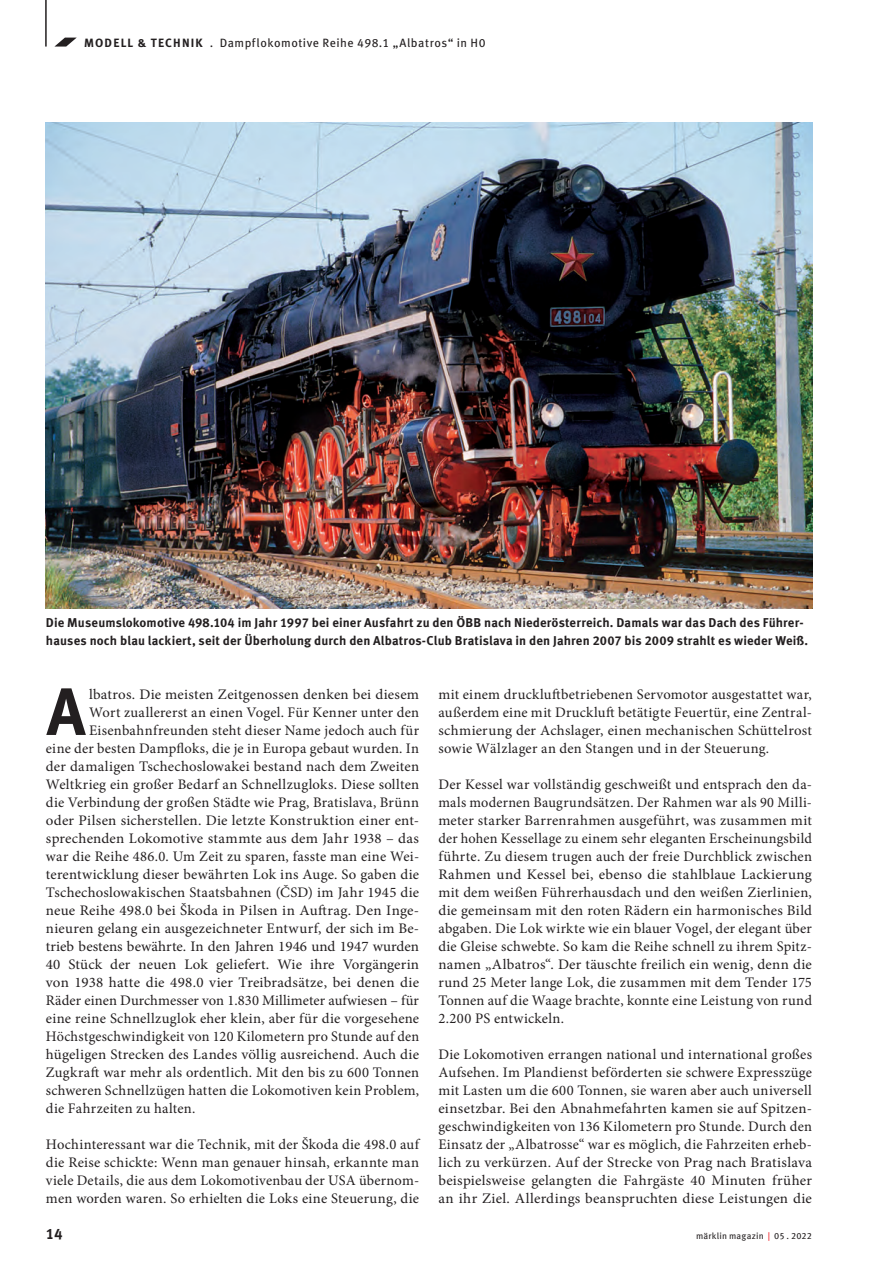
<style>
.page{position:relative;width:892px;height:1262px;background:#fff}
.page>*{position:absolute;margin:0;border:0;box-sizing:border-box;transform-origin:0 0}
.t1{font:700 66.75px "Meta OT";color:#231f20}
.t2{font:700 15px "Meta OT";color:#231f20}
.t3{font:14.55px/18px "Minion Pro";letter-spacing:.015em;color:#231f20;text-align:justify}
.t4{font:700 12.75px/18px "Meta OT";letter-spacing:.01em;color:#231f20}
.t5{font:12px "Meta OT";letter-spacing:.04em;color:#231f20}
.t6{font:9px "Meta OT";letter-spacing:.02em;color:#231f20}
.s1{font-weight:700}
.s2{color:#ee1d23}
</style>
<div class="page">
<hr style="left:45px;top:0;width:2px;height:47px;background:#231f20">
<svg style="left:54px;top:38px;width:22px;height:9px"></svg>
<img style="left:46px;top:122px;width:765px;height:486px">
<p class="t5" style="left:84px;top:35px;width:403px"><span class="s1">MODELL &amp; TECHNIK</span> . Dampflokomotive Reihe 498.1 „Albatros“ in H0</p>
<p class="t4" style="left:46px;top:613px;width:763px">Die Museumslokomotive 498.104 im Jahr 1997 bei einer Ausfahrt zu den ÖBB nach Niederösterreich. Damals war das Dach des Führer&shy;hauses noch blau lackiert, seit der Überholung durch den Albatros-Club Bratislava in den Jahren 2007 bis 2009 strahlt es wieder Weiß.</p>
<h1 class="t1" style="left:46px;top:669px;width:41px">A</h1>
<p class="t3" style="left:89px;top:685px;width:331px">lbatros. Die meisten Zeitgenossen denken bei diesem</p>
<p class="t3" style="left:89px;top:703px;width:331px">Wort zuallererst an einen Vogel. Für Kenner unter den</p>
<p class="t3" style="left:89px;top:721px;width:331px">Eisenbahnfreunden steht dieser Name jedoch auch für</p>
<p class="t3" style="left:46px;top:739px;width:374px">eine der besten Dampfloks, die je in Europa gebaut wurden. In</p>
<p class="t3" style="left:46px;top:757px;width:374px">der damaligen Tschechoslowakei bestand nach dem Zweiten</p>
<p class="t3" style="left:46px;top:775px;width:374px">Weltkrieg ein großer Bedarf an Schnellzugloks. Diese sollten</p>
<p class="t3" style="left:46px;top:793px;width:374px">die Verbindung der großen Städte wie Prag, Bratislava, Brünn</p>
<p class="t3" style="left:46px;top:811px;width:374px">oder Pilsen sicherstellen. Die letzte Konstruktion einer ent-</p>
<p class="t3" style="left:46px;top:829px;width:374px">sprechenden Lokomotive stammte aus dem Jahr 1938 – das</p>
<p class="t3" style="left:46px;top:847px;width:374px">war die Reihe 486.0. Um Zeit zu sparen, fasste man eine Wei-</p>
<p class="t3" style="left:46px;top:865px;width:374px">terentwicklung dieser bewährten Lok ins Auge. So gaben die</p>
<p class="t3" style="left:46px;top:883px;width:374px">Tschechoslowakischen Staatsbahnen (ČSD) im Jahr 1945 die</p>
<p class="t3" style="left:46px;top:901px;width:374px">neue Reihe 498.0 bei Škoda in Pilsen in Auftrag. Den Inge-</p>
<p class="t3" style="left:46px;top:919px;width:374px">nieuren gelang ein ausgezeichneter Entwurf, der sich im Be-</p>
<p class="t3" style="left:46px;top:937px;width:374px">trieb bestens bewährte. In den Jahren 1946 und 1947 wurden</p>
<p class="t3" style="left:46px;top:955px;width:374px">40 Stück der neuen Lok geliefert. Wie ihre Vorgängerin</p>
<p class="t3" style="left:46px;top:973px;width:374px">von 1938 hatte die 498.0 vier Treibradsätze, bei denen die</p>
<p class="t3" style="left:46px;top:991px;width:374px">Räder einen Durchmesser von 1.830 Millimeter aufwiesen – für</p>
<p class="t3" style="left:46px;top:1009px;width:374px">eine reine Schnellzuglok eher klein, aber für die vorgesehene</p>
<p class="t3" style="left:46px;top:1027px;width:374px">Höchstgeschwindigkeit von 120 Kilometern pro Stunde auf den</p>
<p class="t3" style="left:46px;top:1045px;width:374px">hügeligen Strecken des Landes völlig ausreichend. Auch die</p>
<p class="t3" style="left:46px;top:1063px;width:374px">Zugkraft war mehr als ordentlich. Mit den bis zu 600 Tonnen</p>
<p class="t3" style="left:46px;top:1081px;width:374px">schweren Schnellzügen hatten die Lokomotiven kein Problem,</p>
<p class="t3" style="left:46px;top:1099px;width:151px">die Fahrzeiten zu halten.</p>
<p class="t3" style="left:46px;top:1135px;width:374px">Hochinteressant war die Technik, mit der Škoda die 498.0 auf die Reise schickte: Wenn man genauer hinsah, erkannte man viele Details, die aus dem Lokomotivenbau der USA übernom&shy;men worden waren. So erhielten die Loks eine Steuerung, die</p>
<p class="t3" style="left:438px;top:685px;width:375px">mit einem druckluftbetriebenen Servomotor ausgestattet war, außerdem eine mit Druckluft betätigte Feuertür, eine Zentral&shy;schmierung der Achslager, einen mechanischen Schüttelrost sowie Wälzlager an den Stangen und in der Steuerung.</p>
<p class="t3" style="left:438px;top:775px;width:375px">Der Kessel war vollständig geschweißt und entsprach den da&shy;mals modernen Baugrundsätzen. Der Rahmen war als 90 Milli&shy;meter starker Barrenrahmen ausgeführt, was zusammen mit der hohen Kessellage zu einem sehr eleganten Erscheinungsbild führte. Zu diesem trugen auch der freie Durchblick zwischen Rahmen und Kessel bei, ebenso die stahlblaue Lackierung mit dem weißen Führerhausdach und den weißen Zierlinien, die gemeinsam mit den roten Rädern ein harmonisches Bild abgaben. Die Lok wirkte wie ein blauer Vogel, der elegant über die Gleise schwebte. So kam die Reihe schnell zu ihrem Spitz&shy;namen „Albatros“. Der täuschte freilich ein wenig, denn die rund 25 Meter lange Lok, die zusammen mit dem Tender 175<br>Tonnen auf die Waage brachte, konnte eine Leistung von rund 2.200 PS entwickeln.</p>
<p class="t3" style="left:438px;top:1045px;width:375px">Die Lokomotiven errangen national und international großes Aufsehen. Im Plandienst beförderten sie schwere Expresszüge mit Lasten um die 600 Tonnen, sie waren aber auch universell einsetzbar. Bei den Abnahmefahrten kamen sie auf Spitzen&shy;geschwindigkeiten von 136 Kilometern pro Stunde. Durch den Einsatz der „Albatrosse“ war es möglich, die Fahrzeiten erheb&shy;lich zu verkürzen. Auf der Strecke von Prag nach Bratislava beispielsweise gelangten die Fahrgäste 40 Minuten früher an ihr Ziel. Allerdings beanspruchten diese Leistungen die</p>
<p class="t2" style="left:46px;top:1224px;width:18px">14</p>
<p class="t6" style="left:696px;top:1230px;width:117px">märklin magazin <span class="s2">|</span> 05 . 2022</p>
</div>
